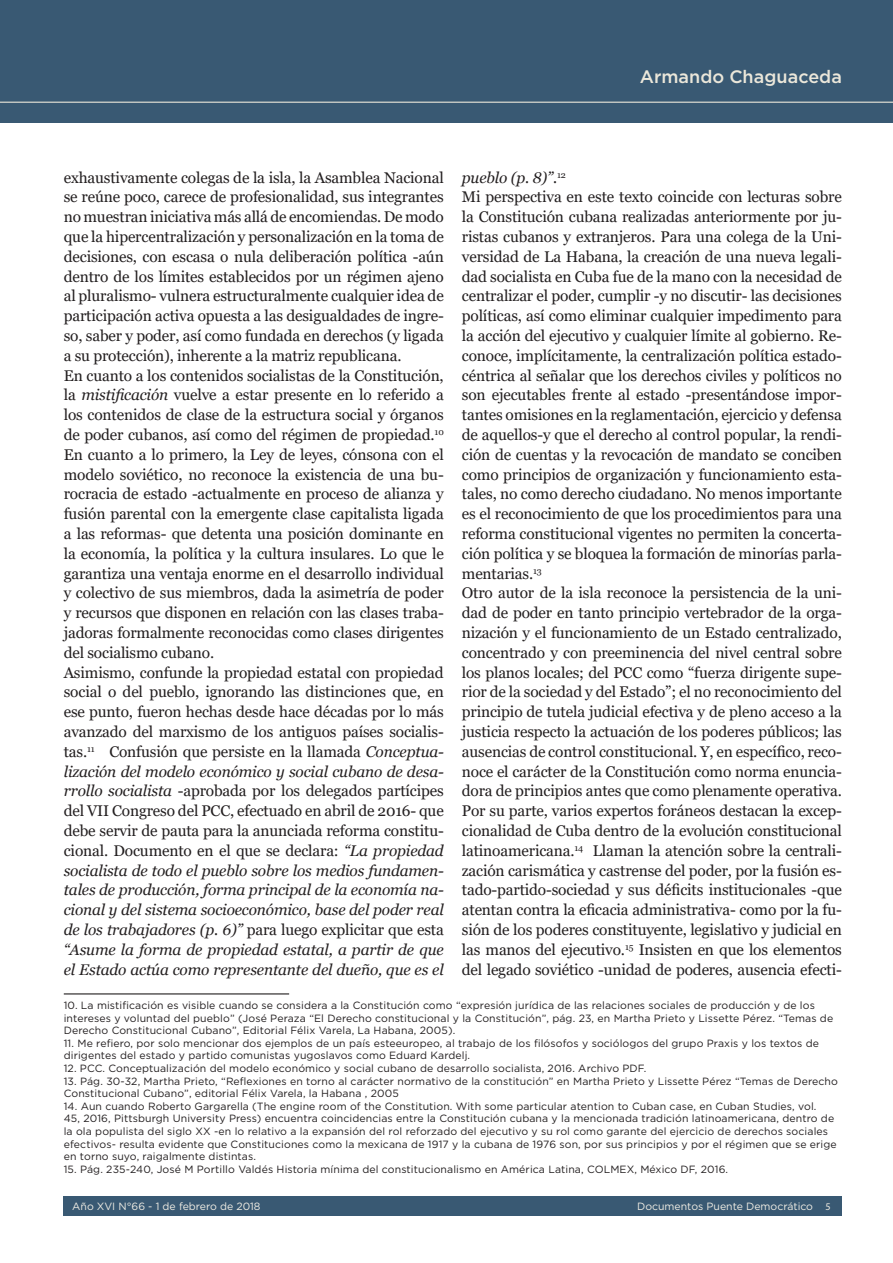
<style>
.page{position:relative;width:893px;height:1263px;background:#fff}
.page>*{position:absolute;margin:0;border:0;box-sizing:border-box;transform-origin:0 0}
.t1{font:500 18px "Gotham";color:#ebe7da}
.texto{font:15.45px/19.8px "Georgia";letter-spacing:-.01em;color:#231f20;text-align:justify}
.texto-2{font:italic 15.45px "Georgia";letter-spacing:-.01em;color:#231f20}
.t2{font:10.5px/12.6px "Gotham";letter-spacing:.01em;color:#231f20}
.t3{font:10.5px "Gotham";color:#f1eee5}
.s1{font-style:italic}
.s2{font-family:"Myriad Pro";font-size:10.2px;color:#efebe1}
</style>
<div class="page">
<div style="left:64px;top:1197px;width:778px;height:19px;background:#395973"></div>
<div style="left:0;top:0;width:893px;height:122px;background:#395973"></div>
<hr style="left:0;top:102px;width:893px;height:1px;background:#ebe7da">
<hr style="left:64px;top:993px;width:225px;height:1px;background:#231f20">
<p class="t1" style="left:640px;top:65px;width:204px">Armando Chaguaceda</p>
<p class="texto" style="left:64px;top:168px;width:382px">exhaustivamente colegas de la isla, la Asamblea Nacional se reúne poco, carece de profesionalidad, sus integrantes no muestran iniciativa más allá de encomiendas. De modo que la hipercentralización y personalización en la toma de decisiones, con escasa o nula deliberación política -aún dentro de los límites establecidos por un régimen ajeno al pluralismo- vulnera estructuralmente cualquier idea de participación activa opuesta a las desigualdades de ingre&shy;so, saber y poder, así como fundada en derechos (y ligada a su protección), inherente a la matriz republicana.</p>
<p class="texto" style="left:64px;top:366px;width:382px">En cuanto a los contenidos socialistas de la Constitución, la <span class="s1">mistificación</span> vuelve a estar presente en lo referido a los contenidos de clase de la estructura social y órganos de poder cubanos, así como del régimen de propiedad.<sup>10<br></sup>En cuanto a lo primero, la Ley de leyes, cónsona con el modelo soviético, no reconoce la existencia de una bu&shy;rocracia de estado -actualmente en proceso de alianza y fusión parental con la emergente clase capitalista ligada a las reformas- que detenta una posición dominante en la economía, la política y la cultura insulares. Lo que le garantiza una ventaja enorme en el desarrollo individual y colectivo de sus miembros, dada la asimetría de poder y recursos que disponen en relación con las clases traba&shy;jadoras formalmente reconocidas como clases dirigentes del socialismo cubano.</p>
<p class="texto" style="left:64px;top:663px;width:382px">Asimismo, confunde la propiedad estatal con propiedad social o del pueblo, ignorando las distinciones que, en ese punto, fueron hechas desde hace décadas por lo más avanzado del marxismo de los antiguos países socialis&shy;tas.<sup>11</sup> Confusión que persiste en la llamada <span class="s1">Conceptua&shy;lización del modelo económico y social cubano de desa&shy;rrollo socialista</span> -aprobada por los delegados partícipes del VII Congreso del PCC, efectuado en abril de 2016- que debe servir de pauta para la anunciada reforma constitu&shy;cional. Documento en el que se declara: <span class="s1">“La propiedad socialista de todo el pueblo sobre los medios fundamen&shy;tales de producción, forma principal de la economía na&shy;cional y del sistema socioeconómico, base del poder real de los trabajadores (p. 6)”</span> para luego explicitar que esta <span class="s1">“Asume la forma de propiedad estatal, a partir de que el Estado actúa como representante del dueño, que es el</span></p>
<p class="texto-2" style="left:462px;top:168px;width:105px">pueblo (p. 8)”.<sup>12</sup></p>
<p class="texto" style="left:462px;top:187px;width:382px">Mi perspectiva en este texto coincide con lecturas sobre la Constitución cubana realizadas anteriormente por ju&shy;ristas cubanos y extranjeros. Para una colega de la Uni&shy;versidad de La Habana, la creación de una nueva legali&shy;dad socialista en Cuba fue de la mano con la necesidad de centralizar el poder, cumplir -y no discutir- las decisiones políticas, así como eliminar cualquier impedimento para la acción del ejecutivo y cualquier límite al gobierno. Re&shy;conoce, implícitamente, la centralización política estado&shy;céntrica al señalar que los derechos civiles y políticos no son ejecutables frente al estado -presentándose impor&shy;tantes omisiones en la reglamentación, ejercicio y defensa de aquellos-y que el derecho al control popular, la rendi&shy;ción de cuentas y la revocación de mandato se conciben como principios de organización y funcionamiento esta&shy;tales, no como derecho ciudadano. No menos importante es el reconocimiento de que los procedimientos para una reforma constitucional vigentes no permiten la concerta&shy;ción política y se bloquea la formación de minorías parla&shy;mentarias.<sup>13</sup></p>
<p class="texto" style="left:462px;top:583px;width:382px">Otro autor de la isla reconoce la persistencia de la uni&shy;dad de poder en tanto principio vertebrador de la orga&shy;nización y el funcionamiento de un Estado centralizado, concentrado y con preeminencia del nivel central sobre los planos locales; del PCC como “fuerza dirigente supe&shy;rior de la sociedad y del Estado”; el no reconocimiento del principio de tutela judicial efectiva y de pleno acceso a la justicia respecto la actuación de los poderes públicos; las ausencias de control constitucional. Y, en específico, reco&shy;noce el carácter de la Constitución como norma enuncia&shy;dora de principios antes que como plenamente operativa.</p>
<p class="texto" style="left:462px;top:801px;width:382px">Por su parte, varios expertos foráneos destacan la excep&shy;cionalidad de Cuba dentro de la evolución constitucional latinoamericana.<sup>14</sup> Llaman la atención sobre la centrali&shy;zación carismática y castrense del poder, por la fusión es&shy;tado-partido-sociedad y sus déficits institucionales -que atentan contra la eficacia administrativa- como por la fu&shy;sión de los poderes constituyente, legislativo y judicial en las manos del ejecutivo.<sup>15</sup> Insisten en que los elementos del legado soviético -unidad de poderes, ausencia efecti-</p>
<p class="t2" style="left:64px;top:999px;width:771px">10. La mistificación es visible cuando se considera a la Constitución como “expresión jurídica de las relaciones sociales de producción y de los intereses y voluntad del pueblo” (José Peraza “El Derecho constitucional y la Constitución”, pág. 23, en Martha Prieto y Lissette Pérez. “Temas de<br>Derecho Constitucional Cubano”, Editorial Félix Varela, La Habana, 2005).</p>
<p class="t2" style="left:64px;top:1036px;width:757px">11. Me refiero, por solo mencionar dos ejemplos de un país esteeuropeo, al trabajo de los filósofos y sociólogos del grupo Praxis y los textos de dirigentes del estado y partido comunistas yugoslavos como Eduard Kardelj.</p>
<p class="t2" style="left:64px;top:1062px;width:584px">12. PCC. Conceptualización del modelo económico y social cubano de desarrollo socialista, 2016. Archivo PDF.</p>
<p class="t2" style="left:64px;top:1074px;width:776px">13. Pág. 30-32, Martha Prieto, “Reflexiones en torno al carácter normativo de la constitución” en Martha Prieto y Lissette Pérez “Temas de Derecho<br>Constitucional Cubano”, editorial Félix Varela, la Habana , 2005</p>
<p class="t2" style="left:64px;top:1099px;width:774px">14. Aun cuando Roberto Gargarella (The engine room of the Constitution. With some particular atention to Cuban case, en Cuban Studies, vol.<br>45, 2016, Pittsburgh University Press) encuentra coincidencias entre la Constitución cubana y la mencionada tradición latinoamericana, dentro de la ola populista del siglo XX -en lo relativo a la expansión del rol reforzado del ejecutivo y su rol como garante del ejercicio de derechos sociales efectivos- resulta evidente que Constituciones como la mexicana de 1917 y la cubana de 1976 son, por sus principios y por el régimen que se erige en torno suyo, raigalmente distintas.</p>
<p class="t2" style="left:64px;top:1162px;width:666px">15. Pág. 235-240, José M Portillo Valdés Historia mínima del constitucionalismo en América Latina, COLMEX, México DF, 2016.</p>
<p class="t3" style="left:72px;top:1200px;width:190px">Año XVI N°66 - 1 de febrero de 2018</p>
<p class="t3" style="left:637px;top:1200px;width:195px">Documentos Puente Democrático <span class="s2">5</span></p>
</div>
